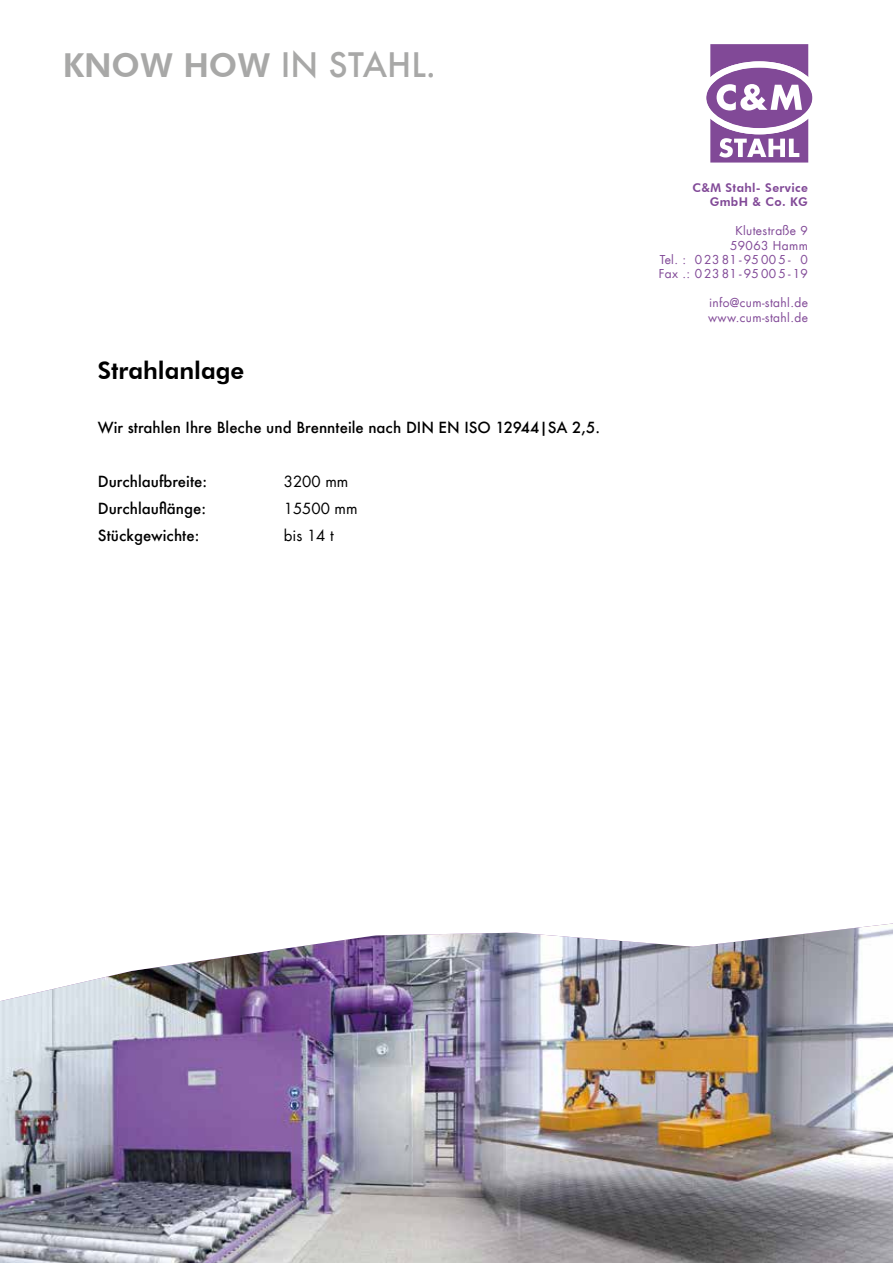
<style>
.page{position:relative;width:893px;height:1263px;background:#fff}
.page>*{position:absolute;margin:0;border:0;box-sizing:border-box;transform-origin:0 0}
.t1{font:500 33px "Futura";color:#a8a8a7}
.t2{font:800 24px "Futura BT";color:#000}
.t3{font:500 15px "Futura";color:#000}
.t4{font:15px "Futura LT";color:#000}
.t5{font:12px/14.4px "Futura LT";letter-spacing:.03em;color:#814997;text-align:right}
.t6{font:800 12px/14.4px "Futura BT";letter-spacing:.03em;color:#814997;text-align:right}
.s1{font-family:"Futura BT";font-weight:800}
.s2{color:#fff}
</style>
<div class="page">
<svg style="left:706px;top:44px;width:107px;height:119px"></svg>
<img style="left:0;top:923px;width:893px;height:340px">
<h1 class="t1" style="left:63px;top:42px;width:375px"><span class="s1">KNOW HOW</span> IN STAHL.</h1>
<h2 class="t2" style="left:98px;top:355px;width:148px">Strahlanlage</h2>
<p class="t3" style="left:98px;top:417px;width:504px">Wir strahlen Ihre Bleche und Brennteile nach DIN EN ISO 12944|SA 2,5.</p>
<p class="t3" style="left:98px;top:471px;width:111px">Durchlaufbreite:</p>
<p class="t4" style="left:284px;top:471px;width:66px">3200 mm</p>
<p class="t3" style="left:98px;top:498px;width:110px">Durchlauflänge:</p>
<p class="t4" style="left:284px;top:498px;width:75px">15500 mm</p>
<p class="t3" style="left:98px;top:525px;width:103px">Stückgewichte:</p>
<p class="t4" style="left:284px;top:525px;width:51px">bis 14 t</p>
<p class="t6" style="left:692px;top:180px;width:117px">C&amp;M Stahl- Service<br>GmbH &amp; Co. KG</p>
<p class="t5" style="left:659px;top:224px;width:151px">Klutestraße 9<br>59063 Hamm<br>Tel. : 02381-95005-<span class="s2">0</span>0<br>Fax .: 02381-95005-19</p>
<p class="t5" style="left:708px;top:296px;width:101px;text-align:left">info@cum-stahl.de www.cum-stahl.de</p>
</div>
